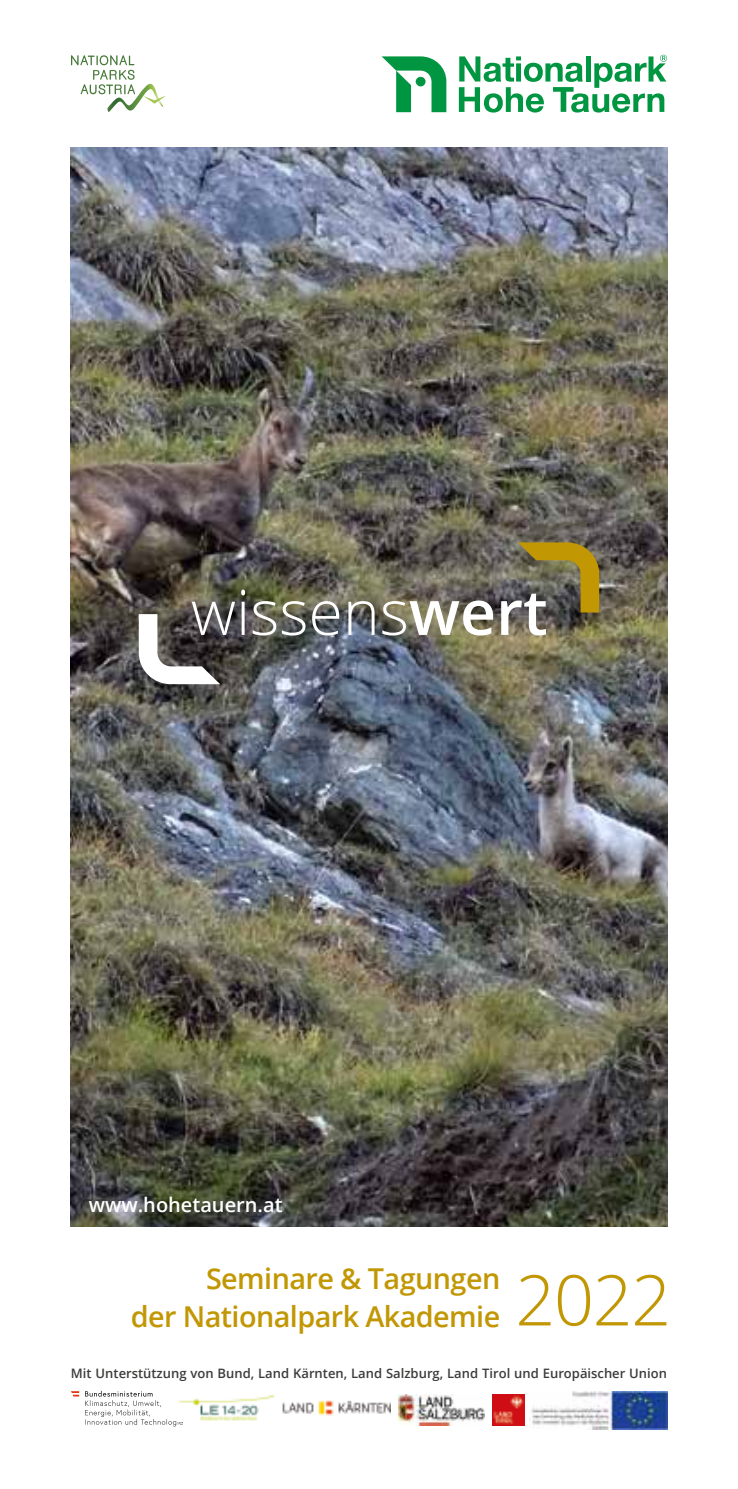
<style>
.page{position:relative;width:738px;height:1489px;background:#fff}
.page>*{position:absolute;margin:0;border:0;box-sizing:border-box;transform-origin:0 0}
.t1{font:300 70px "Open Sans";color:#c29704}
.t2{font:300 62.5px "Open Sans";color:#fff}
.t3{font:600 28.75px/37.5px "Open Sans";letter-spacing:-.02em;color:#c29704;text-align:right}
.t4{font:600 20px "Open Sans";color:#fff}
.t5{font:600 13px "Open Sans";color:#3c3c3b}
.s1{font-weight:600}
</style>
<div class="page">
<img style="left:71px;top:147px;width:595px;height:1079px">
<svg style="left:139px;top:614px;width:81px;height:70px"></svg>
<svg style="left:517px;top:542px;width:81px;height:70px;background:#837338"></svg>
<svg style="left:458px;top:55px;width:208px;height:58px"></svg>
<svg style="left:381px;top:56px;width:65px;height:56px"></svg>
<svg style="left:71px;top:55px;width:94px;height:57px"></svg>
<img style="left:398px;top:1394px;width:86px;height:31px">
<svg style="left:85px;top:1390px;width:98px;height:36px"></svg>
<svg style="left:71px;top:1391px;width:8px;height:5px"></svg>
<img style="left:492px;top:1394px;width:32px;height:31px">
<img style="left:282px;top:1400px;width:108px;height:16px">
<img style="left:529px;top:1391px;width:137px;height:38px">
<img style="left:177px;top:1392px;width:97px;height:29px">
<h2 class="t2" style="left:191px;top:569px;width:358px">wissens<span class="s1">wert</span></h2>
<h3 class="t4" style="left:89px;top:1190px;width:195px">www.hohetauern.at</h3>
<h3 class="t3" style="left:130px;top:1259px;width:371px">Seminare &amp; Tagungen<br>der Nationalpark Akademie</h3>
<p class="t5" style="left:71px;top:1364px;width:597px">Mit Unterstützung von Bund, Land Kärnten, Land Salzburg, Land Tirol und Europäischer Union</p>
<h1 class="t1" style="left:515px;top:1251px;width:157px">2022</h1>
</div>
